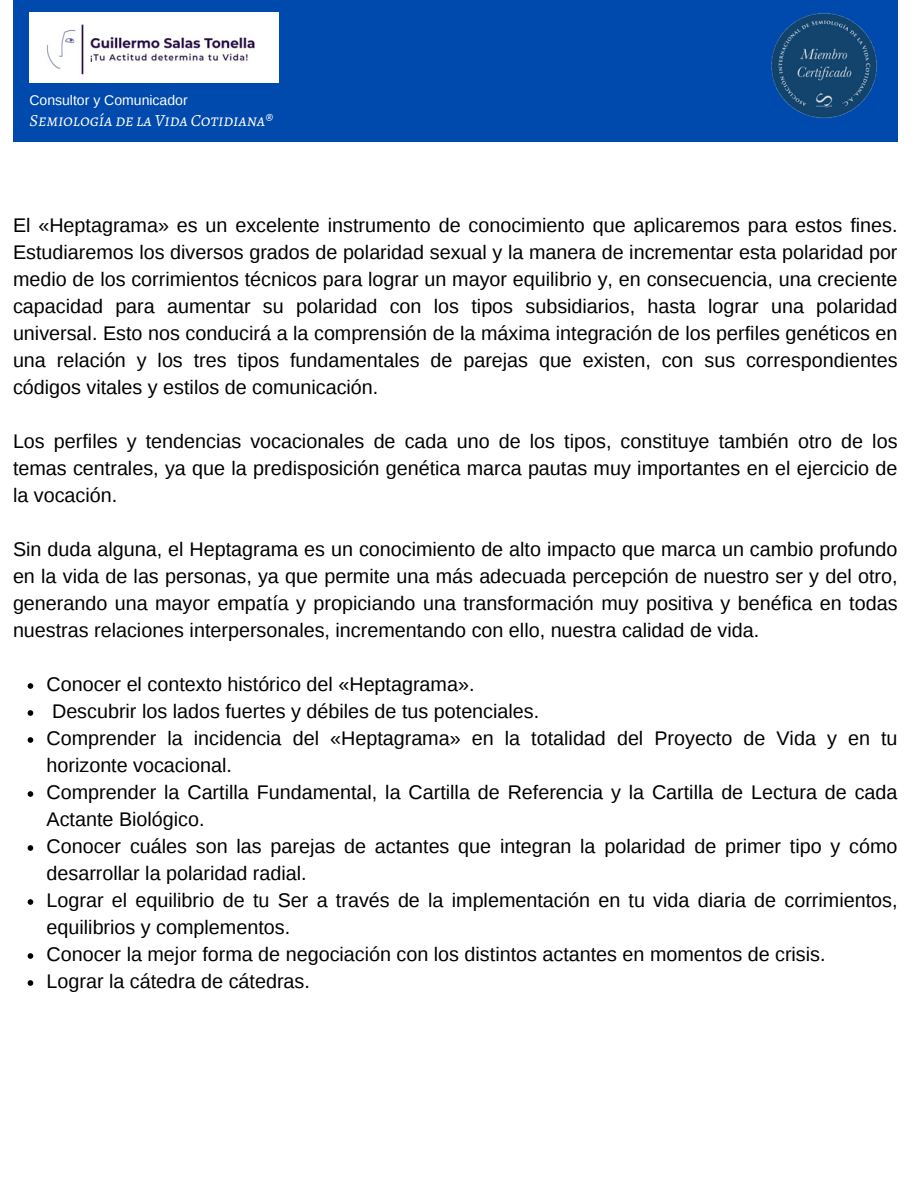
<style>
.page{position:relative;width:918px;height:1188px;background:#fff}
.page>*{position:absolute;margin:0;border:0;box-sizing:border-box;transform-origin:0 0}
.t1{font:19.8px/27px "Liberation Sans";color:#000}
.t2{font:italic 17.1px "Alegreya SC";color:#fff}
.t3{font:14.1px "Liberation Sans";color:#fff}
</style>
<div class="page">
<div style="left:13px;top:0;width:885px;height:142px;background:#004aad"></div>
<img style="left:29px;top:12px;width:249px;height:70px">
<svg style="left:28px;top:683px;width:5px;height:6px"></svg>
<svg style="left:28px;top:710px;width:5px;height:6px"></svg>
<svg style="left:28px;top:737px;width:5px;height:6px"></svg>
<svg style="left:28px;top:791px;width:5px;height:6px"></svg>
<svg style="left:28px;top:845px;width:5px;height:6px"></svg>
<svg style="left:28px;top:899px;width:5px;height:6px"></svg>
<svg style="left:28px;top:953px;width:5px;height:6px"></svg>
<svg style="left:28px;top:980px;width:5px;height:6px"></svg>
<img style="left:771px;top:13px;width:106px;height:105px">
<p class="t3" style="left:29px;top:92px;width:160px">Consultor y Comunicador</p>
<p class="t2" style="left:29px;top:109px;width:245px">Semiología de la Vida Cotidiana®</p>
<p class="t1" style="left:13px;top:212px;width:886px;text-align:justify">El «Heptagrama» es un excelente instrumento de conocimiento que aplicaremos para estos fines.<br>Estudiaremos los diversos grados de polaridad sexual y la manera de incrementar esta polaridad por medio de los corrimientos técnicos para lograr un mayor equilibrio y, en consecuencia, una creciente capacidad para aumentar su polaridad con los tipos subsidiarios, hasta lograr una polaridad universal. Esto nos conducirá a la comprensión de la máxima integración de los perfiles genéticos en una relación y los tres tipos fundamentales de parejas que existen, con sus correspondientes códigos vitales y estilos de comunicación.</p>
<p class="t1" style="left:13px;top:428px;width:886px;text-align:justify">Los perfiles y tendencias vocacionales de cada uno de los tipos, constituye también otro de los temas centrales, ya que la predisposición genética marca pautas muy importantes en el ejercicio de la vocación.</p>
<p class="t1" style="left:13px;top:536px;width:886px;text-align:justify">Sin duda alguna, el Heptagrama es un conocimiento de alto impacto que marca un cambio profundo en la vida de las personas, ya que permite una más adecuada percepción de nuestro ser y del otro, generando una mayor empatía y propiciando una transformación muy positiva y benéfica en todas nuestras relaciones interpersonales, incrementando con ello, nuestra calidad de vida.</p>
<p class="t1" style="left:47px;top:671px;width:429px">Conocer el contexto histórico del «Heptagrama».</p>
<p class="t1" style="left:52px;top:698px;width:489px">Descubrir los lados fuertes y débiles de tus potenciales.</p>
<p class="t1" style="left:47px;top:725px;width:852px">Comprender la incidencia del «Heptagrama» en la totalidad del Proyecto de Vida y en tu horizonte vocacional.</p>
<p class="t1" style="left:47px;top:779px;width:852px">Comprender la Cartilla Fundamental, la Cartilla de Referencia y la Cartilla de Lectura de cada<br>Actante Biológico.</p>
<p class="t1" style="left:47px;top:833px;width:852px">Conocer cuáles son las parejas de actantes que integran la polaridad de primer tipo y cómo desarrollar la polaridad radial.</p>
<p class="t1" style="left:47px;top:887px;width:852px">Lograr el equilibrio de tu Ser a través de la implementación en tu vida diaria de corrimientos, equilibrios y complementos.</p>
<p class="t1" style="left:47px;top:941px;width:781px">Conocer la mejor forma de negociación con los distintos actantes en momentos de crisis.</p>
<p class="t1" style="left:47px;top:968px;width:265px">Lograr la cátedra de cátedras.</p>
</div>
